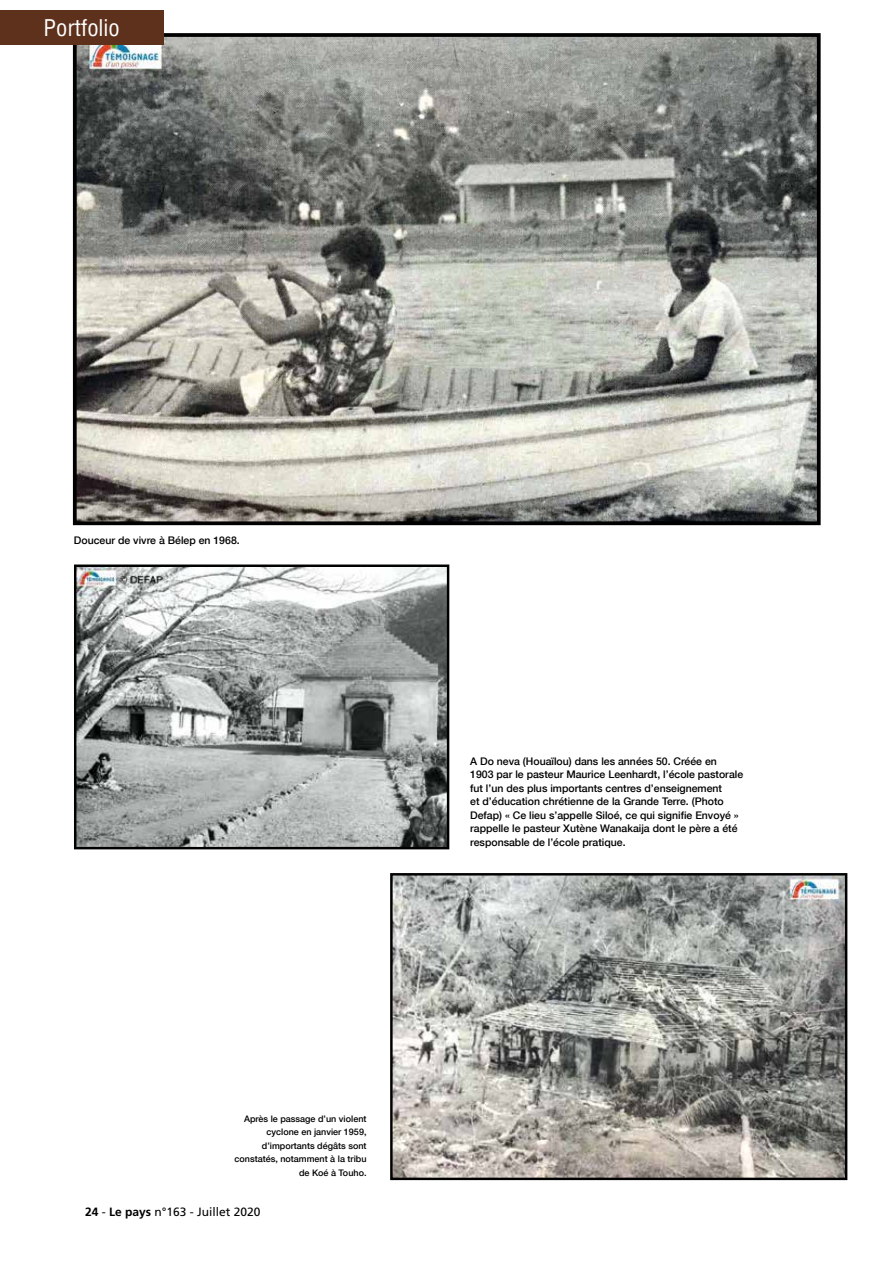
<style>
.page{position:relative;width:893px;height:1263px;background:#fff}
.page>*{position:absolute;margin:0;border:0;box-sizing:border-box;transform-origin:0 0}
.t1{font:condensed 22.5px "Helvetica";color:#fff}
.t2{font:12px "Frutiger";color:#000}
.t3{font:500 10.5px/13.5px "Helvetica Neue";color:#000}
.t4{font:500 9px/13.5px "Helvetica Neue";color:#000;text-align:right}
.s1{font-weight:700}
</style>
<div class="page">
<img style="left:78px;top:38px;width:738px;height:482px">
<div style="left:73px;top:33px;width:748px;height:492px;border:4px solid #000"></div>
<div style="left:0;top:11px;width:164px;height:34px;background:#5e311c"></div>
<img style="left:393px;top:876px;width:451px;height:301px">
<div style="left:390px;top:873px;width:457px;height:307px;border:2px solid #000"></div>
<img style="left:77px;top:567px;width:369px;height:279px">
<div style="left:74px;top:564px;width:375px;height:285px;border:2px solid #000"></div>
<h1 class="t1" style="left:44px;top:13px;width:78px">Portfolio</h1>
<p class="t3" style="left:74px;top:534px;width:167px">Douceur de vivre à Bélep en 1968.</p>
<p class="t3" style="left:470px;top:754px;width:274px">A Do neva (Houaïlou) dans les années 50. Créée en<br>1903 par le pasteur Maurice Leenhardt, l’école pastorale fut l’un des plus importants centres d’enseignement<br>et d’éducation chrétienne de la Grande Terre. (Photo Defap) « Ce lieu s’appelle Siloé, ce qui signifie Envoyé » rappelle le pasteur Xutène Wanakaija dont le père a été responsable de l’école pratique.</p>
<p class="t4" style="left:235px;top:1111px;width:133px">Après le passage d’un violent cyclone en janvier 1959, d’importants dégâts sont constatés, notamment à la tribu de Koé à Touho.</p>
<p class="t2" style="left:85px;top:1204px;width:177px"><span class="s1">24</span> - <span class="s1">Le pays</span> n°163 - Juillet 2020</p>
</div>
